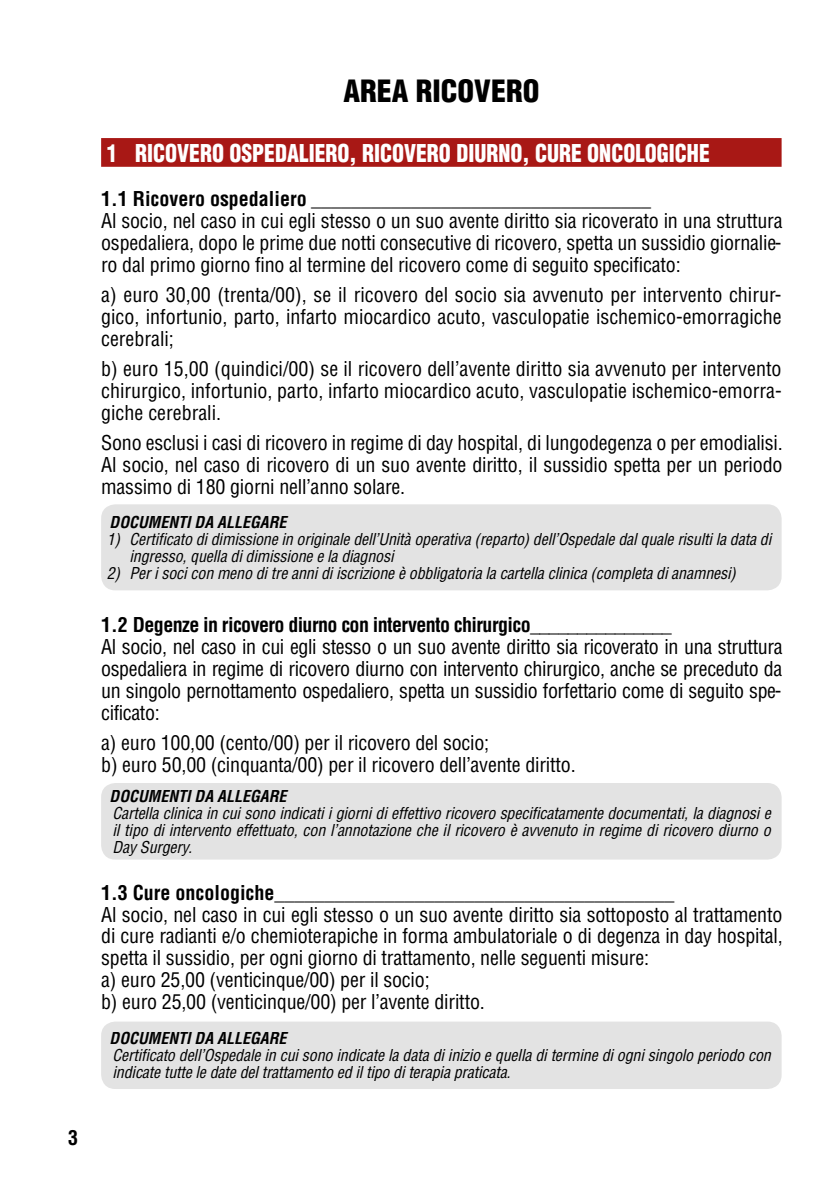
<style>
.page{position:relative;width:840px;height:1191px;background:#fff}
.page>*{position:absolute;margin:0;border:0;box-sizing:border-box;transform-origin:0 0}
.t1{font:900 condensed 30px "Helvetica LT Std";color:#000}
.t2{font:900 condensed 24px "Helvetica LT Std";color:#fff;scale:.9 1}
.t3{font:condensed 20px/22px "Helvetica LT Std";letter-spacing:-.01em;color:#000;text-align:justify}
.t4{font:700 condensed 20px "Helvetica LT Std";color:#000}
.t5{font:700 condensed 20px "Helvetica LT Std";letter-spacing:-.03em;color:#000}
.t6{font:italic condensed 16px/17px "Helvetica LT Std";letter-spacing:-.01em;color:#000}
.t7{font:italic 700 condensed 16px "Helvetica LT Std";color:#000}
</style>
<div class="page">
<div style="left:101px;top:138px;width:680px;height:29px;background:#a81815"></div>
<div style="left:101px;top:504px;width:680px;height:86px;background:#e3e3e3;border-radius:14px"></div>
<div style="left:101px;top:783px;width:680px;height:76px;background:#e3e3e3;border-radius:14px"></div>
<div style="left:101px;top:1021px;width:680px;height:68px;background:#e3e3e3;border-radius:14px"></div>
<h1 class="t1" style="left:343px;top:72px;width:197px">AREA RICOVERO</h1>
<p class="t2" style="left:107px;top:138px;width:671px">1 RICOVERO OSPEDALIERO, RICOVERO DIURNO, CURE ONCOLOGICHE</p>
<p class="t4" style="left:101px;top:186px;width:551px">1.1 Ricovero ospedaliero __________________________________</p>
<p class="t3" style="left:101px;top:209px;width:682px">Al socio, nel caso in cui egli stesso o un suo avente diritto sia ricoverato in una struttura ospedaliera, dopo le prime due notti consecutive di ricovero, spetta un sussidio giornalie&shy;ro dal primo giorno fino al termine del ricovero come di seguito specificato:</p>
<p class="t3" style="left:101px;top:283px;width:681px">a) euro 30,00 (trenta/00), se il ricovero del socio sia avvenuto per intervento chirur&shy;gico, infortunio, parto, infarto miocardico acuto, vasculopatie ischemico-emorragiche cerebrali;</p>
<p class="t3" style="left:101px;top:357px;width:681px">b) euro 15,00 (quindici/00) se il ricovero dell’avente diritto sia avvenuto per intervento chirurgico, infortunio, parto, infarto miocardico acuto, vasculopatie ischemico-emorra&shy;giche cerebrali.</p>
<p class="t3" style="left:101px;top:431px;width:682px">Sono esclusi i casi di ricovero in regime di day hospital, di lungodegenza o per emodialisi.<br>Al socio, nel caso di ricovero di un suo avente diritto, il sussidio spetta per un periodo massimo di 180 giorni nell’anno solare.</p>
<p class="t7" style="left:110px;top:512px;width:178px">DOCUMENTI DA ALLEGARE</p>
<p class="t6" style="left:129px;top:530px;width:643px;text-indent:-23px">1) Certificato di dimissione in originale dell’Unità operativa (reparto) dell’Ospedale dal quale risulti la data di ingresso, quella di dimissione e la diagnosi</p>
<p class="t6" style="left:107px;top:564px;width:630px">2) Per i soci con meno di tre anni di iscrizione è obbligatoria la cartella clinica (completa di anamnesi)</p>
<p class="t5" style="left:101px;top:612px;width:572px">1.2 Degenze in ricovero diurno con intervento chirurgico_______________</p>
<p class="t3" style="left:101px;top:635px;width:682px">Al socio, nel caso in cui egli stesso o un suo avente diritto sia ricoverato in una struttura ospedaliera in regime di ricovero diurno con intervento chirurgico, anche se preceduto da un singolo pernottamento ospedaliero, spetta un sussidio forfettario come di seguito spe&shy;cificato:</p>
<p class="t3" style="left:101px;top:731px;width:476px">a) euro 100,00 (cento/00) per il ricovero del socio;<br>b) euro 50,00 (cinquanta/00) per il ricovero dell’avente diritto.</p>
<p class="t7" style="left:110px;top:785px;width:178px">DOCUMENTI DA ALLEGARE</p>
<p class="t6" style="left:112px;top:804px;width:659px;text-align:justify">Cartella clinica in cui sono indicati i giorni di effettivo ricovero specificatamente documentati, la diagnosi e il tipo di intervento effettuato, con l’annotazione che il ricovero è avvenuto in regime di ricovero diurno o Day Surgery.</p>
<p class="t4" style="left:101px;top:879px;width:574px">1.3 Cure oncologiche________________________________________</p>
<p class="t3" style="left:101px;top:903px;width:682px;text-align:left">Al socio, nel caso in cui egli stesso o un suo avente diritto sia sottoposto al trattamento di cure radianti e/o chemioterapiche in forma ambulatoriale o di degenza in day hospital, spetta il sussidio, per ogni giorno di trattamento, nelle seguenti misure:<br>a) euro 25,00 (venticinque/00) per il socio;<br>b) euro 25,00 (venticinque/00) per l’avente diritto.</p>
<p class="t7" style="left:110px;top:1028px;width:178px">DOCUMENTI DA ALLEGARE</p>
<p class="t6" style="left:112px;top:1047px;width:659px">Certificato dell’Ospedale in cui sono indicate la data di inizio e quella di termine di ogni singolo periodo con indicate tutte le date del trattamento ed il tipo di terapia praticata.</p>
<p class="t5" style="left:68px;top:1125px;width:44px">3 3</p>
</div>
